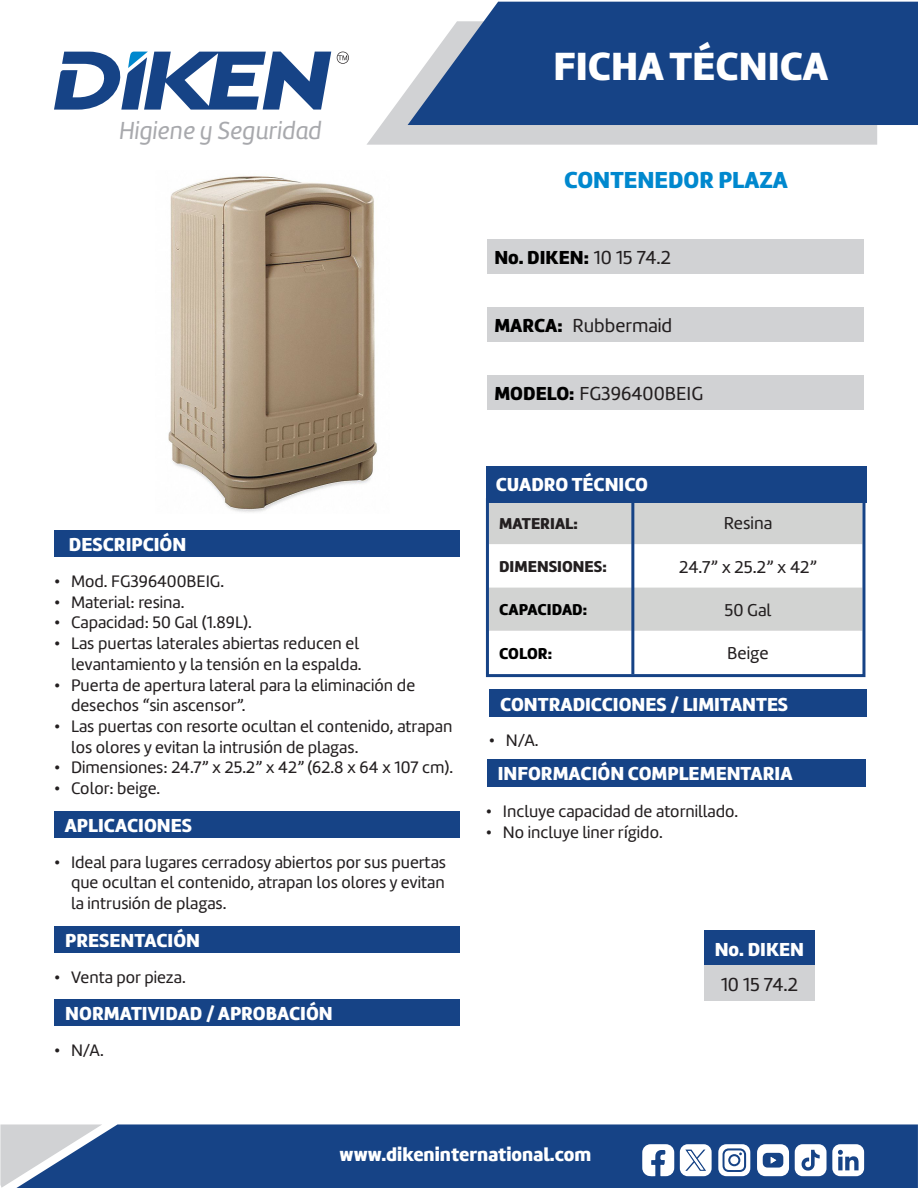
<style>
.page{position:relative;width:918px;height:1188px;background:#fff}
.page>*{position:absolute;margin:0;border:0;box-sizing:border-box;transform-origin:0 0}
.t1{font:40.8px "Amelia Basic Black";color:#fff}
.t2{font:25.5px "Amelia Basic Italic";color:#a8a9ad}
.t3{font:24px "Amelia Basic Black";color:#0088ce}
.t4{font:19.5px "Amelia Basic Black";color:#fff}
.t5{font:19.5px "Amelia Basic";color:#231f20}
.t6{font:19.5px "Amelia Basic Black";color:#000}
.t7{font:17.85px "Amelia Basic";color:#231f20}
.t8{font:17.25px/20.7px "Amelia Basic";color:#231f20}
.t9{font:16.35px "Amelia Basic Black";color:#231f20}
.t10{font:16.35px "Amelia Basic Black";color:#000}
.s1{font-family:"Amelia Basic";color:#231f20}
.s2{font-family:"Amelia Basic Black";color:#000}
</style>
<div class="page">
<div style="left:102px;top:1124px;width:816px;height:64px;background:#164386"></div>
<svg style="left:0;top:1124px;width:102px;height:64px;background:#95a6be"></svg>
<svg style="left:367px;top:88px;width:510px;height:57px;background:#d5d6d8"></svg>
<svg style="left:408px;top:2px;width:510px;height:123px;background:#2b5490"></svg>
<svg style="left:54px;top:51px;width:277px;height:59px"></svg>
<svg style="left:337px;top:52px;width:12px;height:12px"></svg>
<svg style="left:680px;top:1144px;width:32px;height:32px"></svg>
<svg style="left:642px;top:1144px;width:32px;height:32px"></svg>
<svg style="left:718px;top:1144px;width:32px;height:32px"></svg>
<div style="left:730px;top:1156px;width:8px;height:8px;background:#fff;border-radius:50%"></div>
<svg style="left:757px;top:1144px;width:32px;height:32px"></svg>
<svg style="left:795px;top:1144px;width:69px;height:32px"></svg>
<div style="left:487px;top:240px;width:376px;height:34px;background:#d1d2d4"></div>
<div style="left:487px;top:308px;width:376px;height:34px;background:#d1d2d4"></div>
<div style="left:487px;top:376px;width:376px;height:34px;background:#d1d2d4"></div>
<div style="left:54px;top:811px;width:405px;height:27px;background:#164386"></div>
<div style="left:54px;top:926px;width:405px;height:27px;background:#164386"></div>
<div style="left:54px;top:530px;width:405px;height:27px;background:#164386"></div>
<div style="left:54px;top:1000px;width:405px;height:26px;background:#164386"></div>
<div style="left:489px;top:690px;width:378px;height:27px;background:#164386"></div>
<div style="left:487px;top:759px;width:378px;height:28px;background:#164386"></div>
<svg style="left:490px;top:503px;width:371px;height:170px"></svg>
<div style="left:486px;top:498px;width:379px;height:179px;border:3px solid #164386"></div>
<hr style="left:631px;top:494px;width:3px;height:180px;background:#164386">
<div style="left:704px;top:931px;width:111px;height:35px;background:#164386"></div>
<div style="left:704px;top:966px;width:111px;height:35px;background:#d1d2d4"></div>
<div style="left:486px;top:466px;width:381px;height:37px;background:#164386"></div>
<img style="left:168px;top:176px;width:209px;height:337px">
<h2 class="t2" style="left:119px;top:116px;width:204px">Higiene y Seguridad</h2>
<p class="t4" style="left:69px;top:533px;width:119px">DESCRIPCIÓN</p>
<p class="t8" style="left:54px;top:571px;width:172px">• Mod. FG396400BEIG.</p>
<p class="t8" style="left:54px;top:592px;width:132px">• Material: resina.</p>
<p class="t8" style="left:54px;top:612px;width:199px">• Capacidad: 50 Gal (1.89L).</p>
<p class="t8" style="left:54px;top:633px;width:309px;text-align:right">• Las puertas laterales abiertas reducen el levantamiento y la tensión en la espalda.</p>
<p class="t8" style="left:71px;top:675px;width:346px;text-indent:-17px">• Puerta de apertura lateral para la eliminación de desechos “sin ascensor”.</p>
<p class="t8" style="left:71px;top:716px;width:383px;text-indent:-17px">• Las puertas con resorte ocultan el contenido, atrapan los olores y evitan la intrusión de plagas.</p>
<p class="t8" style="left:54px;top:757px;width:401px">• Dimensiones: 24.7” x 25.2” x 42” (62.8 x 64 x 107 cm).</p>
<p class="t8" style="left:54px;top:778px;width:108px">• Color: beige.</p>
<p class="t4" style="left:65px;top:813px;width:129px">APLICACIONES</p>
<p class="t8" style="left:71px;top:852px;width:377px;text-align:justify;text-indent:-17px">• Ideal para lugares cerradosy abiertos por sus puertas que ocultan el contenido, atrapan los olores y evitan la intrusión de plagas.</p>
<p class="t4" style="left:65px;top:928px;width:136px">PRESENTACIÓN</p>
<p class="t8" style="left:54px;top:967px;width:133px">• Venta por pieza.</p>
<p class="t4" style="left:65px;top:1002px;width:269px">NORMATIVIDAD / APROBACIÓN</p>
<p class="t8" style="left:54px;top:1040px;width:51px">• N/A.</p>
<h1 class="t1" style="left:553px;top:41px;width:276px">FICHA TÉCNICA</h1>
<p class="t3" style="left:564px;top:166px;width:225px">CONTENEDOR PLAZA</p>
<p class="t6" style="left:494px;top:246px;width:178px">No. DIKEN: <span class="s1">10 15 74.2</span></p>
<p class="t5" style="left:494px;top:314px;width:179px"><span class="s2">MARCA:</span> Rubbermaid</p>
<p class="t5" style="left:494px;top:382px;width:210px"><span class="s2">MODELO:</span> FG396400BEIG</p>
<p class="t4" style="left:496px;top:473px;width:154px">CUADRO TÉCNICO</p>
<p class="t9" style="left:499px;top:514px;width:80px">MATERIAL:</p>
<p class="t7" style="left:724px;top:513px;width:50px">Resina</p>
<p class="t9" style="left:499px;top:557px;width:109px">DIMENSIONES:</p>
<p class="t7" style="left:679px;top:556px;width:139px">24.7” x 25.2” x 42”</p>
<p class="t10" style="left:499px;top:600px;width:90px">CAPACIDAD:</p>
<p class="t7" style="left:724px;top:600px;width:49px">50 Gal</p>
<p class="t10" style="left:499px;top:643px;width:54px">COLOR:</p>
<p class="t7" style="left:727px;top:643px;width:43px">Beige</p>
<p class="t4" style="left:500px;top:692px;width:289px">CONTRADICCIONES / LIMITANTES</p>
<p class="t8" style="left:489px;top:730px;width:51px">• N/A.</p>
<p class="t4" style="left:498px;top:762px;width:296px">INFORMACIÓN COMPLEMENTARIA</p>
<p class="t8" style="left:486px;top:801px;width:254px">• Incluye capacidad de atornillado.</p>
<p class="t8" style="left:486px;top:822px;width:178px">• No incluye liner rígido.</p>
<p class="t4" style="left:715px;top:937px;width:91px">No. DIKEN</p>
<p class="t5" style="left:721px;top:973px;width:78px">10 15 74.2</p>
<p class="t4" style="left:340px;top:1143px;width:253px">www.dikeninternational.com</p>
</div>
